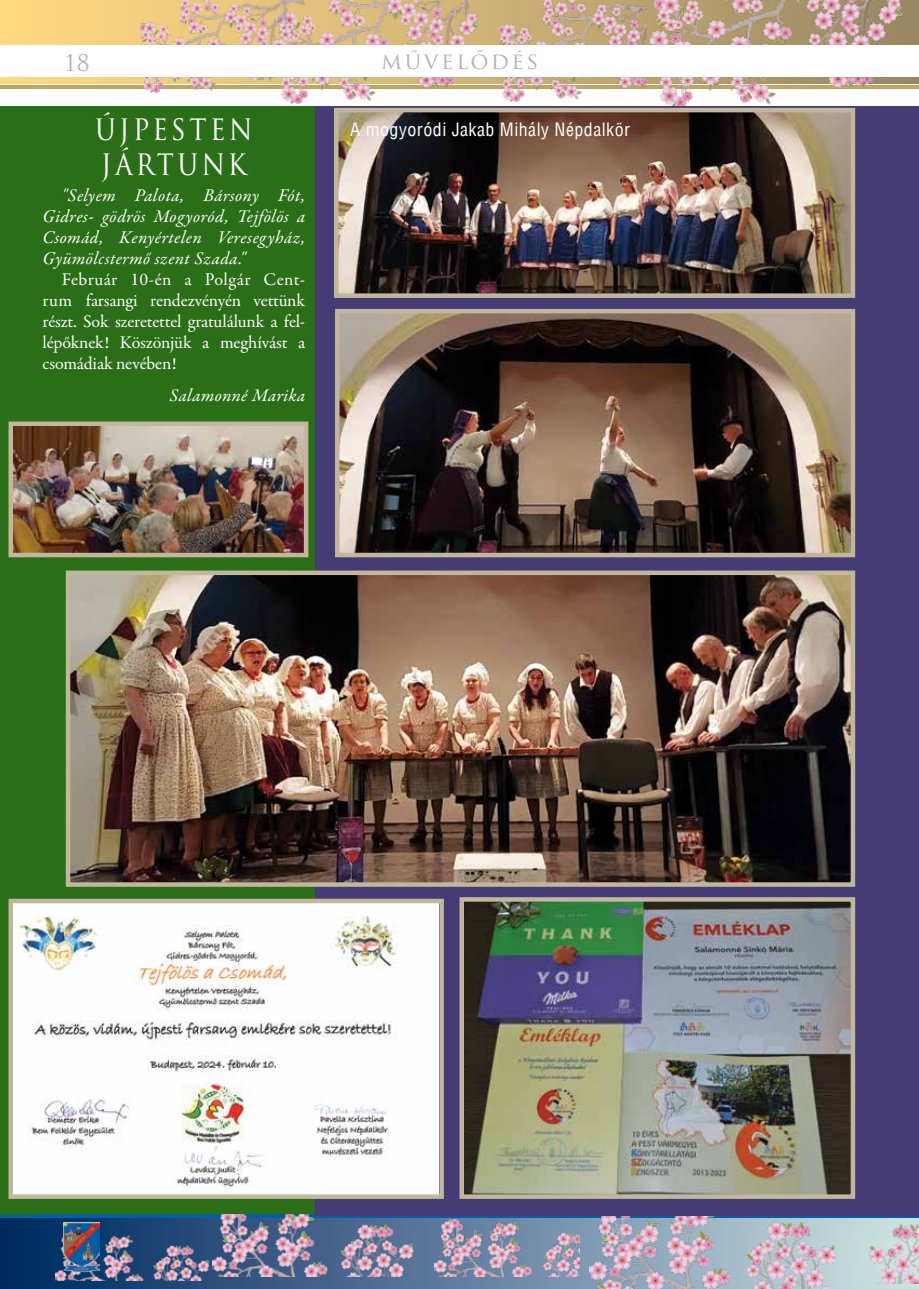
<style>
.page{position:relative;width:919px;height:1289px;background:#fff}
.page>*{position:absolute;margin:0;border:0;box-sizing:border-box;transform-origin:0 0}
.t1{font:33.75px/34.5px "Trajan Pro";letter-spacing:.12em;color:#fff;scale:.83 1}
.t2{font:22.5px "Trajan Pro";letter-spacing:.12em;color:#b1b4b6}
.t3{font:18px/21px "Garamond Premr Pro";letter-spacing:-.01em;color:#fff;text-align:justify}
.t4{font:italic 18px/21px "Garamond Premr Pro";letter-spacing:.025em;color:#fff;text-align:justify}
.t5{font:condensed 18px "H Helvetica";letter-spacing:.025em;color:#fefefe}
.t6{font:italic 18px "Garamond Premr Pro";letter-spacing:.02em;color:#fefefe}
</style>
<div class="page">
<div style="left:0;top:0;width:918px;height:84px;background:#f9d37f"></div>
<hr style="left:0;top:85px;width:918px;height:4px;background:#c0a460">
<svg style="left:0;top:1218px;width:918px;height:70px;background:#365982"></svg>
<hr style="left:0;top:1214px;width:918px;height:3px;background:#015fa5">
<img style="left:650px;top:0;width:268px;height:106px">
<img style="left:495px;top:0;width:151px;height:101px">
<img style="left:280px;top:0;width:212px;height:103px">
<img style="left:139px;top:0;width:166px;height:92px">
<div style="left:0;top:45px;width:918px;height:32px;background:#fff"></div>
<img style="left:853px;top:1215px;width:65px;height:68px">
<img style="left:589px;top:1215px;width:264px;height:73px">
<img style="left:434px;top:1219px;width:145px;height:57px">
<img style="left:213px;top:1214px;width:211px;height:62px">
<img style="left:55px;top:1232px;width:159px;height:47px">
<img style="left:64px;top:1222px;width:36px;height:48px">
<div style="left:0;top:106px;width:34px;height:1108px;background:#2a6e17"></div>
<hr style="left:918px;top:104px;width:1px;height:1107px;background:#b81a4b">
<div style="left:315px;top:106px;width:603px;height:1109px;background:#453c75"></div>
<div style="left:34px;top:106px;width:281px;height:1108px;background:#2a6e17"></div>
<img style="left:14px;top:426px;width:289px;height:126px">
<div style="left:9px;top:421px;width:299px;height:136px;border:4px solid #c2b69d"></div>
<img style="left:340px;top:314px;width:510px;height:238px">
<div style="left:335px;top:309px;width:520px;height:248px;border:4px solid #c2b69d"></div>
<img style="left:339px;top:113px;width:511px;height:180px">
<div style="left:334px;top:108px;width:521px;height:190px;border:4px solid #c2b69d"></div>
<img style="left:14px;top:903px;width:424px;height:290px">
<div style="left:9px;top:898px;width:435px;height:300px;border:4px solid #c2b69d"></div>
<img style="left:464px;top:902px;width:386px;height:291px">
<div style="left:459px;top:897px;width:396px;height:301px;border:4px solid #c2b69d"></div>
<img style="left:71px;top:575px;width:779px;height:306px">
<div style="left:66px;top:570px;width:789px;height:316px;border:4px solid #c2b69d"></div>
<p class="t2" style="left:64px;top:48px;width:27px">18</p>
<p class="t2" style="left:381px;top:46px;width:159px">MŰVELŐDÉS</p>
<h1 class="t1" style="left:95px;top:110px;width:191px">ÚJPESTEN<br>JÁRTUNK</h1>
<p class="t4" style="left:43px;top:186px;width:264px;text-indent:19px">"Selyem Palota, Bársony Fót, Gidres- gödrös Mogyoród, Tejfölös a Csomád, Kenyértelen Veresegyház, Gyümölcstermő szent Szada."</p>
<p class="t3" style="left:43px;top:269px;width:264px;text-indent:19px">Február 10-én a Polgár Cent&shy;rum farsangi rendezvényén vettünk részt. Sok szeretettel gratulálunk a fel&shy;lépőknek! Köszönjük a meghívást a csomádiak nevében!</p>
<p class="t6" style="left:170px;top:383px;width:137px">Salamonné Marika</p>
<p class="t5" style="left:350px;top:118px;width:281px">A mogyoródi Jakab Mihály Népdalkör</p>
</div>
